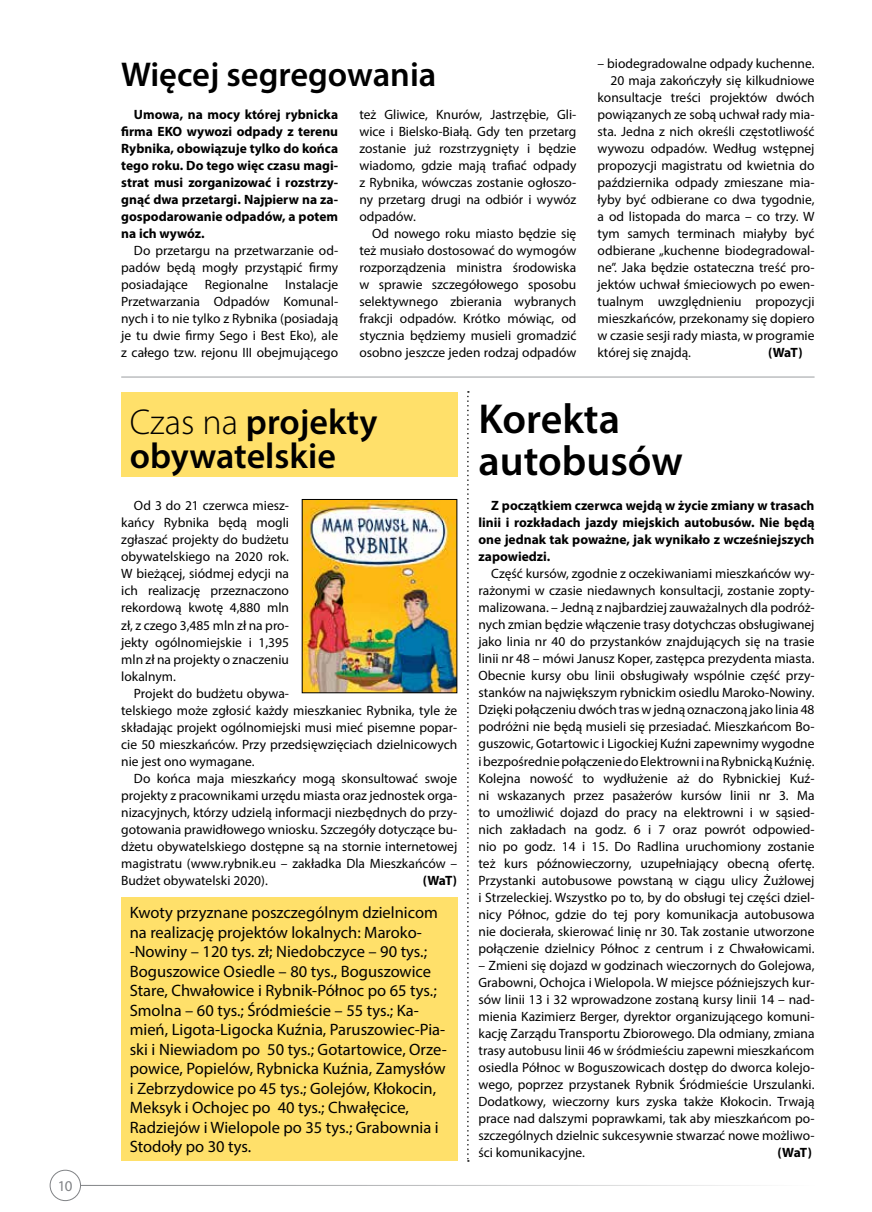
<style>
.page{position:relative;width:872px;height:1212px;background:#fff}
.page>*{position:absolute;margin:0;border:0;box-sizing:border-box;transform-origin:0 0}
.t1{font:600 42px/42px "Myriad Pro";color:#000}
.t2{font:600 36px/34px "Myriad Pro";color:#000}
.t3{font:600 34.5px "Myriad Pro";color:#000}
.t4{font:16.5px/19.5px "Myriad Pro";color:#000}
.t5{font:15px "Myriad Pro";color:#808285}
.t6{font:13.5px/17px "Myriad Pro";color:#000;text-align:justify}
.t7{font:700 13.5px/17px "Myriad Pro";color:#000;text-align:justify}
.s1{font-weight:300}
</style>
<div class="page">
<hr style="left:121px;top:376px;width:693px;height:2px;background:#bcbec0">
<img style="left:304px;top:501px;width:151px;height:190px">
<div style="left:302px;top:499px;width:155px;height:194px;border:1px solid #000"></div>
<div style="left:121px;top:392px;width:336px;height:84px;background:#ffe06a"></div>
<div style="left:121px;top:897px;width:336px;height:264px;background:#ffe06a"></div>
<svg style="left:467px;top:391px;width:2px;height:771px"></svg>
<div style="left:50px;top:1170px;width:31px;height:31px;border:1px solid #808285;border-radius:50%"></div>
<hr style="left:81px;top:1185px;width:733px;height:1px;background:#808285">
<p class="t5" style="left:58px;top:1177px;width:16px">10</p>
<h3 class="t3" style="left:121px;top:52px;width:317px">Więcej segregowania</h3>
<p class="t7" style="left:121px;top:106px;width:218px;text-indent:13px">Umowa, na mocy której rybnicka firma EKO wywozi odpady z terenu Rybnika, obowiązuje tylko do końca tego roku. Do tego więc czasu magi&shy;strat musi zorganizować i rozstrzy&shy;gnąć dwa przetargi. Najpierw na za&shy;gospodarowanie odpadów, a potem na ich wywóz.</p>
<p class="t6" style="left:121px;top:242px;width:218px;text-indent:13px">Do przetargu na przetwarzanie od&shy;padów będą mogły przystąpić firmy posiadające Regionalne Instalacje Przetwarzania Odpadów Komunal&shy;nych i to nie tylko z Rybnika (posiadają je tu dwie firmy Sego i Best Eko), ale z całego tzw. rejonu III obejmującego</p>
<p class="t6" style="left:359px;top:106px;width:218px">też Gliwice, Knurów, Jastrzębie, Gli&shy;wice i Bielsko-Białą. Gdy ten przetarg zostanie już rozstrzygnięty i będzie wiadomo, gdzie mają trafiać odpady z Rybnika, wówczas zostanie ogłoszo&shy;ny przetarg drugi na odbiór i wywóz odpadów.</p>
<p class="t6" style="left:359px;top:225px;width:218px;text-indent:13px">Od nowego roku miasto będzie się też musiało dostosować do wymogów rozporządzenia ministra środowiska w sprawie szczegółowego sposobu selektywnego zbierania wybranych frakcji odpadów. Krótko mówiąc, od stycznia będziemy musieli gromadzić osobno jeszcze jeden rodzaj odpadów</p>
<p class="t6" style="left:597px;top:55px;width:218px">– biodegradowalne odpady kuchenne.</p>
<p class="t6" style="left:610px;top:72px;width:206px">20 maja zakończyły się kilkudniowe</p>
<p class="t6" style="left:597px;top:89px;width:218px">konsultacje treści projektów dwóch</p>
<p class="t6" style="left:597px;top:106px;width:218px">powiązanych ze sobą uchwał rady mia-</p>
<p class="t6" style="left:597px;top:123px;width:218px">sta. Jedna z nich określi częstotliwość</p>
<p class="t6" style="left:597px;top:140px;width:218px">wywozu odpadów. Według wstępnej</p>
<p class="t6" style="left:597px;top:157px;width:218px">propozycji magistratu od kwietnia do</p>
<p class="t6" style="left:597px;top:174px;width:218px">października odpady zmieszane mia-</p>
<p class="t6" style="left:597px;top:191px;width:218px">łyby być odbierane co dwa tygodnie,</p>
<p class="t6" style="left:597px;top:208px;width:218px">a od listopada do marca – co trzy. W</p>
<p class="t6" style="left:597px;top:225px;width:218px">tym samych terminach miałyby być</p>
<p class="t6" style="left:597px;top:242px;width:218px">odbierane „kuchenne biodegradowal-</p>
<p class="t6" style="left:597px;top:259px;width:218px">ne”. Jaka będzie ostateczna treść pro-</p>
<p class="t6" style="left:597px;top:276px;width:218px">jektów uchwał śmieciowych po ewen-</p>
<p class="t6" style="left:597px;top:293px;width:218px">tualnym uwzględnieniu propozycji</p>
<p class="t6" style="left:597px;top:310px;width:218px">mieszkańców, przekonamy się dopiero</p>
<p class="t6" style="left:597px;top:327px;width:218px">w czasie sesji rady miasta, w programie</p>
<p class="t6" style="left:597px;top:344px;width:95px">której się znajdą.</p>
<p class="t7" style="left:768px;top:344px;width:36px">(WaT)</p>
<h2 class="t2" style="left:130px;top:404px;width:249px"><span class="s1">Czas na</span> projekty obywatelskie</h2>
<p class="t6" style="left:121px;top:497px;width:169px;text-indent:13px">Od 3 do 21 czerwca miesz&shy;kańcy Rybnika będą mogli zgłaszać projekty do budżetu obywatelskiego na 2020 rok.<br>W bieżącej, siódmej edycji na ich realizację przeznaczono rekordową kwotę 4,880 mln zł, z czego 3,485 mln zł na pro&shy;jekty ogólnomiejskie i 1,395 mln zł na projekty o znaczeniu lokalnym.</p>
<p class="t6" style="left:121px;top:684px;width:337px;text-align:left;text-indent:13px">Projekt do budżetu obywa-<br>telskiego może zgłosić każdy mieszkaniec Rybnika, tyle że składając projekt ogólnomiejski musi mieć pisemne popar&shy;cie 50 mieszkańców. Przy przedsięwzięciach dzielnicowych nie jest ono wymagane.</p>
<p class="t6" style="left:121px;top:769px;width:337px;text-indent:13px">Do końca maja mieszkańcy mogą skonsultować swoje projekty z pracownikami urzędu miasta oraz jednostek orga&shy;nizacyjnych, którzy udzielą informacji niezbędnych do przy&shy;gotowania prawidłowego wniosku. Szczegóły dotyczące bu&shy;dżetu obywatelskiego dostępne są na stornie internetowej magistratu (www.rybnik.eu – zakładka Dla Mieszkańców – Budżet obywatelski 2020).</p>
<p class="t7" style="left:423px;top:871px;width:36px">(WaT)</p>
<p class="t4" style="left:130px;top:903px;width:319px">Kwoty przyznane poszczególnym dzielnicom na realizację projektów lokalnych: Maroko--Nowiny – 120 tys. zł; Niedobczyce – 90 tys.; Boguszowice Osiedle – 80 tys., Boguszowice Stare, Chwałowice i Rybnik-Północ po 65 tys.; Smolna – 60 tys.; Śródmieście – 55 tys.; Ka&shy;mień, Ligota-Ligocka Kuźnia, Paruszowiec-Pia&shy;ski i Niewiadom po 50 tys.; Gotartowice, Orze&shy;powice, Popielów, Rybnicka Kuźnia, Zamysłów i Zebrzydowice po 45 tys.; Golejów, Kłokocin, Meksyk i Ochojec po 40 tys.; Chwałęcice, Radziejów i Wielopole po 35 tys.; Grabownia i Stodoły po 30 tys.</p>
<h1 class="t1" style="left:478px;top:397px;width:206px">Korekta autobusów</h1>
<p class="t7" style="left:478px;top:497px;width:337px;text-indent:13px">Z początkiem czerwca wejdą w życie zmiany w trasach linii i rozkładach jazdy miejskich autobusów. Nie będą one jednak tak poważne, jak wynikało z wcześniejszych zapowiedzi.</p>
<p class="t6" style="left:478px;top:565px;width:337px;text-indent:13px">Część kursów, zgodnie z oczekiwaniami mieszkańców wy&shy;rażonymi w czasie niedawnych konsultacji, zostanie zopty&shy;malizowana. – Jedną z najbardziej zauważalnych dla podróż&shy;nych zmian będzie włączenie trasy dotychczas obsługiwanej jako linia nr 40 do przystanków znajdujących się na trasie linii nr 48 – mówi Janusz Koper, zastępca prezydenta miasta.<br>Obecnie kursy obu linii obsługiwały wspólnie część przy&shy;stanków na największym rybnickim osiedlu Maroko-Nowiny.<br>Dzięki połączeniu dwóch tras w jedną oznaczoną jako linia 48 podróżni nie będą musieli się przesiadać. Mieszkańcom Bo&shy;guszowic, Gotartowic i Ligockiej Kuźni zapewnimy wygodne i bezpośrednie połączenie do Elektrowni i na Rybnicką Kuźnię.<br>Kolejna nowość to wydłużenie aż do Rybnickiej Kuź&shy;ni wskazanych przez pasażerów kursów linii nr 3. Ma to umożliwić dojazd do pracy na elektrowni i w sąsied&shy;nich zakładach na godz. 6 i 7 oraz powrót odpowied&shy;nio po godz. 14 i 15. Do Radlina uruchomiony zostanie też kurs późnowieczorny, uzupełniający obecną ofertę.<br>Przystanki autobusowe powstaną w ciągu ulicy Żużlowej i Strzeleckiej. Wszystko po to, by do obsługi tej części dziel&shy;nicy Północ, gdzie do tej pory komunikacja autobusowa nie docierała, skierować linię nr 30. Tak zostanie utworzone połączenie dzielnicy Północ z centrum i z Chwałowicami.</p>
<p class="t6" style="left:478px;top:956px;width:337px">– Zmieni się dojazd w godzinach wieczornych do Golejowa, Grabowni, Ochojca i Wielopola. W miejsce późniejszych kur&shy;sów linii 13 i 32 wprowadzone zostaną kursy linii 14 – nad&shy;mienia Kazimierz Berger, dyrektor organizującego komuni&shy;kację Zarządu Transportu Zbiorowego. Dla odmiany, zmiana trasy autobusu linii 46 w śródmieściu zapewni mieszkańcom osiedla Północ w Boguszowicach dostęp do dworca kolejo&shy;wego, poprzez przystanek Rybnik Śródmieście Urszulanki.<br>Dodatkowy, wieczorny kurs zyska także Kłokocin. Trwają prace nad dalszymi poprawkami, tak aby mieszkańcom po&shy;szczególnych dzielnic sukcesywnie stwarzać nowe możliwo&shy;ści komunikacyjne.</p>
<p class="t7" style="left:777px;top:1143px;width:36px">(WaT)</p>
</div>
